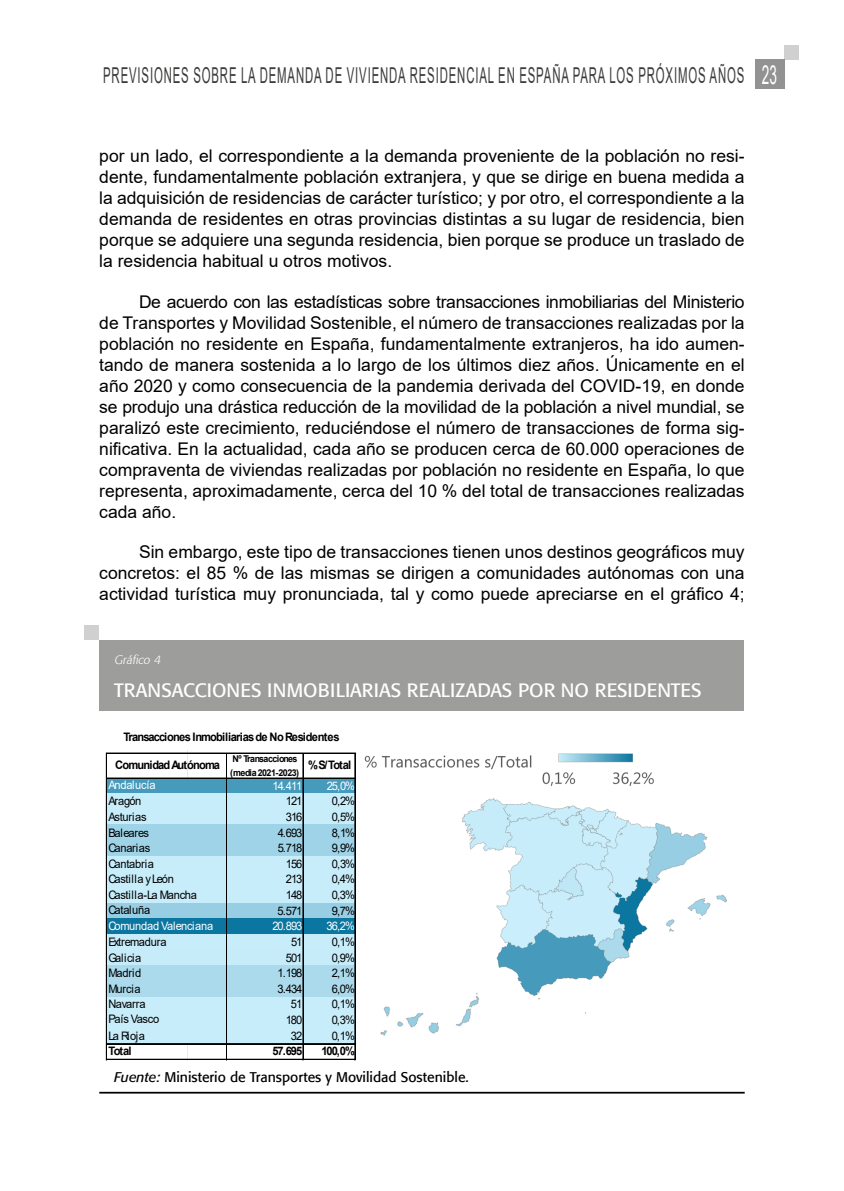
<style>
.page{position:relative;width:844px;height:1191px;background:#fff}
.page>*{position:absolute;margin:0;border:0;box-sizing:border-box;transform-origin:0 0}
.t1{font:21.88px "Arial";letter-spacing:.075em;color:#3c3c3b;scale:.52 1}
.t2{font:19.25px "Formata";color:#fff}
.t3{font:17.5px/21px "Arial";color:#000;text-align:justify}
.t4{font:14px "Formata";color:#000}
.t5{font:italic 300 12.25px "Formata";color:#fff}
.t6{font:11.72px "Arial";letter-spacing:-.025em;color:#000;scale:.95 1}
.t7{font:700 11.72px "Arial";letter-spacing:-.08em;color:#000;scale:.95 1}
.t8{font:11.72px "Arial";letter-spacing:-.025em;color:#fff;scale:.95 1}
.t9{font:11.72px "Arial";letter-spacing:.01em;color:#000;scale:.95 1}
.t10{font:700 9.45px/13.3px "Arial";letter-spacing:-.055em;color:#000;scale:.95 1}
.s1{font-size:26.25px;color:#fff}
.s2{font-style:italic}
</style>
<div class="page">
<div style="left:784px;top:45px;width:15px;height:15px;background:#d0d0d0"></div>
<div style="left:754px;top:60px;width:30px;height:29px;background:#929292"></div>
<hr style="left:99px;top:1091px;width:645px;height:2px;background:#000">
<div style="left:84px;top:625px;width:15px;height:15px;background:#d0d0d0"></div>
<div style="left:99px;top:640px;width:644px;height:71px;background:#9d9d9c"></div>
<img style="left:187px;top:750px;width:540px;height:310px">
<div style="left:107px;top:778px;width:248px;height:16px;background:#469bbc"></div>
<div style="left:107px;top:793px;width:248px;height:32px;background:#c8edfa"></div>
<div style="left:107px;top:825px;width:248px;height:32px;background:#9fd3e7"></div>
<div style="left:107px;top:856px;width:248px;height:47px;background:#c8edfa"></div>
<div style="left:107px;top:903px;width:248px;height:16px;background:#97cee3"></div>
<div style="left:107px;top:918px;width:248px;height:17px;background:#0b76a0"></div>
<div style="left:107px;top:934px;width:248px;height:16px;background:#c8edfa"></div>
<div style="left:107px;top:950px;width:248px;height:16px;background:#c6ebf9"></div>
<div style="left:107px;top:965px;width:248px;height:32px;background:#abdaec"></div>
<div style="left:107px;top:996px;width:248px;height:48px;background:#c8edfa"></div>
<hr style="left:106px;top:753px;width:1px;height:307px;background:#000">
<hr style="left:226px;top:754px;width:1px;height:306px;background:#000">
<hr style="left:302px;top:754px;width:1px;height:306px;background:#000">
<hr style="left:303px;top:754px;width:1px;height:306px;background:#000">
<hr style="left:354px;top:754px;width:1px;height:306px;background:#000">
<hr style="left:355px;top:754px;width:1px;height:306px;background:#000">
<hr style="left:107px;top:752px;width:248px;height:1px;background:#000">
<hr style="left:107px;top:753px;width:248px;height:1px;background:#000">
<hr style="left:107px;top:777px;width:248px;height:1px;background:#000">
<hr style="left:107px;top:778px;width:248px;height:1px;background:#000">
<hr style="left:107px;top:1043px;width:248px;height:1px;background:#000">
<hr style="left:107px;top:1059px;width:248px;height:1px;background:#000">
<img style="left:377px;top:991px;width:108px;height:47px">
<p class="t1" style="left:103px;top:60px;width:1296px">PREVISIONES SOBRE LA DEMANDA DE VIVIENDA RESIDENCIAL EN ESPAÑA PARA LOS PRÓXIMOS AÑOS <span class="s1">23</span></p>
<p class="t3" style="left:99px;top:145px;width:646px">por un lado, el correspondiente a la demanda proveniente de la población no resi&shy;dente, fundamentalmente población extranjera, y que se dirige en buena medida a la adquisición de residencias de carácter turístico; y por otro, el correspondiente a la demanda de residentes en otras provincias distintas a su lugar de residencia, bien porque se adquiere una segunda residencia, bien porque se produce un traslado de la residencia habitual u otros motivos.</p>
<p class="t3" style="left:99px;top:291px;width:646px;text-indent:40px">De acuerdo con las estadísticas sobre transacciones inmobiliarias del Ministerio de Transportes y Movilidad Sostenible, el número de transacciones realizadas por la población no residente en España, fundamentalmente extranjeros, ha ido aumen&shy;tando de manera sostenida a lo largo de los últimos diez años. Únicamente en el año 2020 y como consecuencia de la pandemia derivada del COVID-19, en donde se produjo una drástica reducción de la movilidad de la población a nivel mundial, se paralizó este crecimiento, reduciéndose el número de transacciones de forma sig&shy;nificativa. En la actualidad, cada año se producen cerca de 60.000 operaciones de compraventa de viviendas realizadas por población no residente en España, lo que representa, aproximadamente, cerca del 10 % del total de transacciones realizadas cada año.</p>
<p class="t3" style="left:99px;top:541px;width:646px;text-indent:40px">Sin embargo, este tipo de transacciones tienen unos destinos geográficos muy concretos: el 85 % de las mismas se dirigen a comunidades autónomas con una actividad turística muy pronunciada, tal y como puede apreciarse en el gráfico 4;</p>
<p class="t5" style="left:114px;top:652px;width:51px">Gráfico 4</p>
<p class="t2" style="left:114px;top:678px;width:588px">TRANSACCIONES INMOBILIARIAS REALIZADAS POR NO RESIDENTES</p>
<p class="t7" style="left:123px;top:728px;width:229px">Transacciones Inmobiliarias de No Residentes</p>
<p class="t7" style="left:115px;top:756px;width:112px">Comunidad Autónoma</p>
<p class="t10" style="left:230px;top:752px;width:74px">Nº Transacciones (media 2021-2023)</p>
<p class="t7" style="left:308px;top:757px;width:47px">% S/Total</p>
<p class="t8" style="left:108px;top:777px;width:51px">Andalucía</p>
<p class="t8" style="left:272px;top:777px;width:33px">14.411</p>
<p class="t8" style="left:326px;top:777px;width:31px">25,0%</p>
<p class="t6" style="left:108px;top:792px;width:36px">Aragón</p>
<p class="t6" style="left:286px;top:793px;width:19px">121</p>
<p class="t6" style="left:332px;top:793px;width:26px">0,2%</p>
<p class="t6" style="left:108px;top:809px;width:42px">Asturias</p>
<p class="t6" style="left:286px;top:809px;width:19px">316</p>
<p class="t6" style="left:332px;top:809px;width:26px">0,5%</p>
<p class="t6" style="left:108px;top:824px;width:44px">Baleares</p>
<p class="t6" style="left:277px;top:824px;width:28px">4.693</p>
<p class="t6" style="left:332px;top:824px;width:26px">8,1%</p>
<p class="t6" style="left:108px;top:840px;width:46px">Canarias</p>
<p class="t6" style="left:277px;top:840px;width:28px">5.718</p>
<p class="t6" style="left:332px;top:840px;width:26px">9,9%</p>
<p class="t6" style="left:108px;top:855px;width:49px">Cantabria</p>
<p class="t6" style="left:286px;top:855px;width:19px">156</p>
<p class="t6" style="left:332px;top:855px;width:26px">0,3%</p>
<p class="t6" style="left:108px;top:870px;width:70px">Castilla y León</p>
<p class="t6" style="left:286px;top:871px;width:19px">213</p>
<p class="t6" style="left:332px;top:871px;width:26px">0,4%</p>
<p class="t6" style="left:108px;top:887px;width:95px">Castilla-La Mancha</p>
<p class="t6" style="left:286px;top:887px;width:19px">148</p>
<p class="t6" style="left:332px;top:887px;width:26px">0,3%</p>
<p class="t6" style="left:108px;top:901px;width:45px">Cataluña</p>
<p class="t6" style="left:277px;top:902px;width:28px">5.571</p>
<p class="t6" style="left:332px;top:902px;width:26px">9,7%</p>
<p class="t8" style="left:108px;top:918px;width:112px">Comundad Valenciana</p>
<p class="t8" style="left:272px;top:918px;width:33px">20.893</p>
<p class="t8" style="left:326px;top:918px;width:31px">36,2%</p>
<p class="t6" style="left:108px;top:933px;width:63px">Extremadura</p>
<p class="t6" style="left:291px;top:933px;width:13px">51</p>
<p class="t6" style="left:332px;top:933px;width:26px">0,1%</p>
<p class="t9" style="left:108px;top:949px;width:36px">Galicia</p>
<p class="t6" style="left:286px;top:949px;width:19px">501</p>
<p class="t6" style="left:332px;top:949px;width:26px">0,9%</p>
<p class="t6" style="left:108px;top:965px;width:36px">Madrid</p>
<p class="t6" style="left:277px;top:965px;width:28px">1.198</p>
<p class="t6" style="left:332px;top:965px;width:26px">2,1%</p>
<p class="t6" style="left:108px;top:980px;width:35px">Murcia</p>
<p class="t6" style="left:277px;top:980px;width:28px">3.434</p>
<p class="t6" style="left:332px;top:980px;width:26px">6,0%</p>
<p class="t6" style="left:108px;top:996px;width:41px">Navarra</p>
<p class="t6" style="left:291px;top:996px;width:13px">51</p>
<p class="t6" style="left:332px;top:996px;width:26px">0,1%</p>
<p class="t6" style="left:108px;top:1011px;width:55px">País Vasco</p>
<p class="t6" style="left:286px;top:1011px;width:19px">180</p>
<p class="t6" style="left:332px;top:1011px;width:26px">0,3%</p>
<p class="t6" style="left:108px;top:1027px;width:40px">La Rioja</p>
<p class="t6" style="left:291px;top:1027px;width:13px">32</p>
<p class="t6" style="left:332px;top:1027px;width:26px">0,1%</p>
<p class="t7" style="left:108px;top:1043px;width:26px">Total</p>
<p class="t7" style="left:272px;top:1043px;width:33px">57.695</p>
<p class="t7" style="left:321px;top:1043px;width:37px">100,0%</p>
<p class="t4" style="left:114px;top:1068px;width:356px"><span class="s2">Fuente:</span> Ministerio de Transportes y Movilidad Sostenible.</p>
</div>
